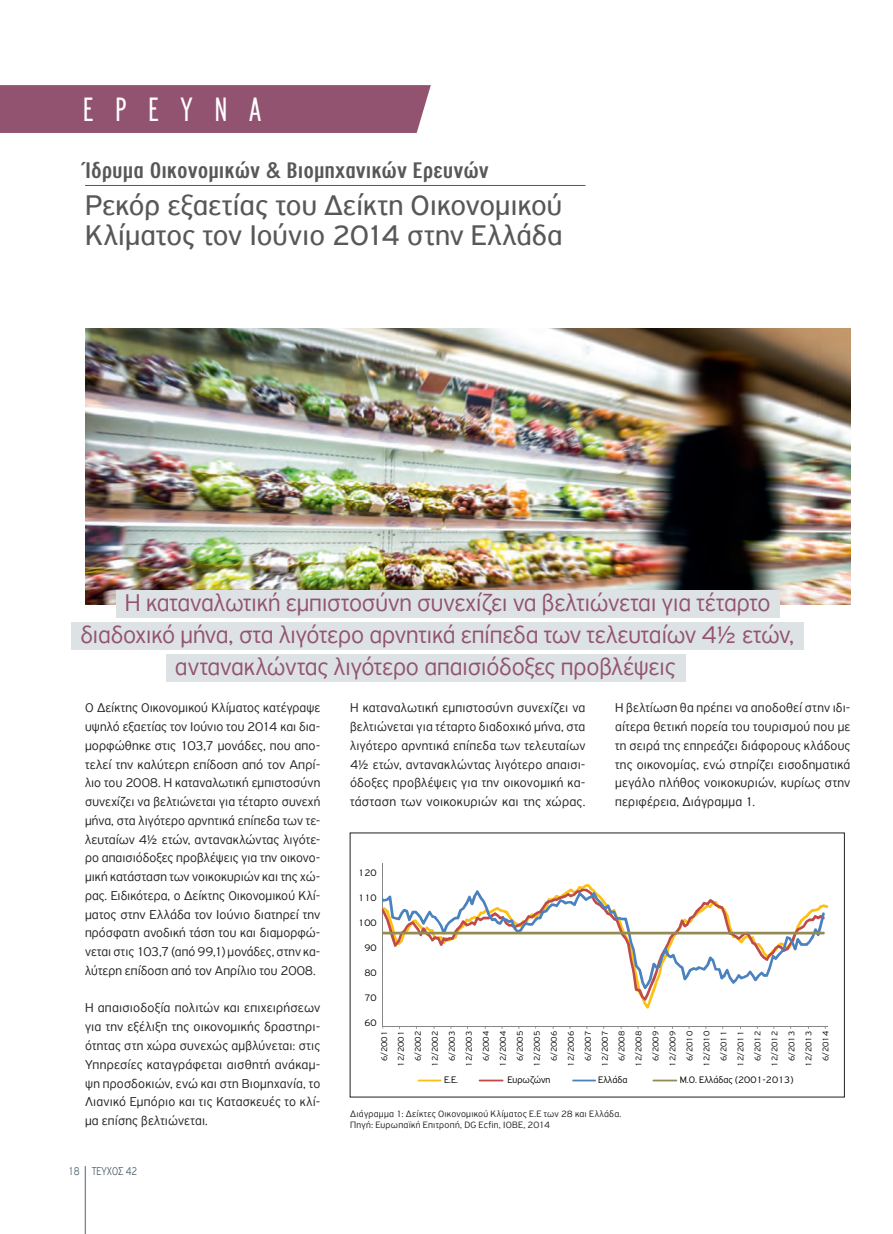
<style>
.page{position:relative;width:893px;height:1234px;background:#fff}
.page>*{position:absolute;margin:0;border:0;box-sizing:border-box;transform-origin:0 0}
.TITLES{font:300 36px "PF Highway Gothic Comp";letter-spacing:.6em;color:#fff}
.BIG_TITLE{font:30px/30px "PF Highway Sans Pro";color:#57585a}
.MOTTO{font:300 25.5px/32px "PF Highway Sans Pro";letter-spacing:-.015em;color:#925371}
.OVER_BIG_TITLE{font:24px "PF Highway Gothic Comp";color:#57585a;scale:1.34 1}
.MAIN_COPY_LIGHT{font:300 13.5px/18.8px "PF Highway Sans Pro";letter-spacing:.01em;color:#231f20;text-align:justify}
.t1{font:300 12px "PF Highway Sans Pro";color:#53656e;scale:.8 1}
.t2{font:300 10.05px "PF Highway Sans Pro";color:#040503}
.LEZANTES{font:300 9.75px "PF Highway Sans Pro";letter-spacing:.025em;color:#231f20}
.t3{font:300 8.7px/17px "PF Highway Sans Pro";color:#040503;text-align:right}
</style>
<div class="page">
<hr style="left:85px;top:1165px;width:1px;height:68px;background:#53656e">
<hr style="left:383px;top:862px;width:1px;height:164px;background:#868686">
<hr style="left:383px;top:1025px;width:445px;height:1px;background:#868686">
<svg style="left:383px;top:888px;width:273px;height:112px"></svg>
<svg style="left:383px;top:890px;width:442px;height:98px"></svg>
<hr style="left:418px;top:1079px;width:23px;height:2px;background:#fcc011">
<hr style="left:479px;top:1079px;width:24px;height:2px;background:#bf4a48">
<hr style="left:572px;top:1079px;width:24px;height:2px;background:#4a81bf">
<hr style="left:652px;top:1079px;width:25px;height:2px;background:#948a53">
<img style="left:85px;top:328px;width:765px;height:276px">
<div style="left:0;top:85px;width:431px;height:48px;background:#925371"></div>
<hr style="left:85px;top:185px;width:500px;height:1px;background:#57585a">
<div style="left:116px;top:590px;width:664px;height:28px;background:#dde2e4"></div>
<div style="left:71px;top:622px;width:732px;height:27px;background:#dde2e4"></div>
<div style="left:166px;top:654px;width:519px;height:27px;background:#dde2e4"></div>
<p class="TITLES" style="left:83px;top:91px;width:180px">ΕΡΕΥΝΑ</p>
<p class="OVER_BIG_TITLE" style="left:85px;top:158px;width:303px">Ίδρυμα Οικονομικών &amp; Βιομηχανικών Ερευνών</p>
<p class="BIG_TITLE" style="left:85px;top:190px;width:479px">Ρεκόρ εξαετίας του Δείκτη Οικονομικού<br>Κλίματος τον Ιούνιο 2014 στην Ελλάδα</p>
<p class="MOTTO" style="left:125px;top:586px;width:647px">Η καταναλωτική εμπιστοσύνη συνεχίζει να βελτιώνεται για τέταρτο</p>
<p class="MOTTO" style="left:175px;top:618px;width:621px;text-indent:-95px">διαδοχικό μήνα, στα λιγότερο αρνητικά επίπεδα των τελευταίων 4½ ετών, αντανακλώντας λιγότερο απαισιόδοξες προβλέψεις</p>
<p class="MAIN_COPY_LIGHT" style="left:85px;top:698px;width:237px">Ο Δείκτης Οικονομικού Κλίματος κατέγραψε υψηλό εξαετίας τον Ιούνιο του 2014 και δια&shy;μορφώθηκε στις 103,7 μονάδες, που απο&shy;τελεί την καλύτερη επίδοση από τον Απρί&shy;λιο του 2008. Η καταναλωτική εμπιστοσύνη συνεχίζει να βελτιώνεται για τέταρτο συνεχή μήνα, στα λιγότερο αρνητικά επίπεδα των τε&shy;λευταίων 4½ ετών, αντανακλώντας λιγότε&shy;ρο απαισιόδοξες προβλέψεις για την οικονο&shy;μική κατάσταση των νοικοκυριών και της χώ&shy;ρας. Ειδικότερα, ο Δείκτης Οικονομικού Κλί&shy;ματος στην Ελλάδα τον Ιούνιο διατηρεί την πρόσφατη ανοδική τάση του και διαμορφώ&shy;νεται στις 103,7 (από 99,1) μονάδες, στην κα&shy;λύτερη επίδοση από τον Απρίλιο του 2008.</p>
<p class="MAIN_COPY_LIGHT" style="left:85px;top:998px;width:237px">Η απαισιοδοξία πολιτών και επιχειρήσεων για την εξέλιξη της οικονομικής δραστηρι&shy;ότητας στη χώρα συνεχώς αμβλύνεται: στις Υπηρεσίες καταγράφεται αισθητή ανάκαμ&shy;ψη προσδοκιών, ενώ και στη Βιομηχανία, το Λιανικό Εμπόριο και τις Κατασκευές το κλί&shy;μα επίσης βελτιώνεται.</p>
<p class="t1" style="left:68px;top:1163px;width:88px">18 ΤΕΥΧΟΣ 42</p>
<p class="MAIN_COPY_LIGHT" style="left:350px;top:698px;width:237px">Η καταναλωτική εμπιστοσύνη συνεχίζει να βελτιώνεται για τέταρτο διαδοχικό μήνα, στα λιγότερο αρνητικά επίπεδα των τελευταίων 4½ ετών, αντανακλώντας λιγότερο απαισι&shy;όδοξες προβλέψεις για την οικονομική κα&shy;τάσταση των νοικοκυριών και της χώρας.</p>
<p class="MAIN_COPY_LIGHT" style="left:615px;top:698px;width:237px">Η βελτίωση θα πρέπει να αποδοθεί στην ιδι&shy;αίτερα θετική πορεία του τουρισμού που με τη σειρά της επηρεάζει διάφορους κλάδους της οικονομίας, ενώ στηρίζει εισοδηματικά μεγάλο πλήθος νοικοκυριών, κυρίως στην περιφέρεια, Διάγραμμα 1.</p>
<p class="t2" style="left:358px;top:866px;width:20px">120</p>
<p class="t2" style="left:358px;top:891px;width:20px">110</p>
<p class="t2" style="left:358px;top:916px;width:20px">100</p>
<p class="t2" style="left:364px;top:941px;width:14px">90</p>
<p class="t2" style="left:364px;top:966px;width:14px">80</p>
<p class="t2" style="left:364px;top:991px;width:14px">70</p>
<p class="t2" style="left:364px;top:1016px;width:14px">60</p>
<p class="t3" style="left:376px;top:1066px;width:37px;rotate:-90deg">6/2001<br>12/2001<br>6/2002<br>12/2002<br>6/2003<br>12/2003<br>6/2004<br>12/2004<br>6/2005<br>12/2005<br>6/2006<br>12/2006<br>6/2007<br>12/2007<br>6/2008<br>12/2008<br>6/2009<br>12/2009<br>6/2010<br>12/2010<br>6/2011<br>12/2011<br>6/2012<br>12/2012<br>6/2013<br>12/2013<br>6/2014</p>
<p class="t2" style="left:444px;top:1073px;width:16px">Ε.Ε.</p>
<p class="t2" style="left:507px;top:1073px;width:45px">Ευρωζώνη</p>
<p class="t2" style="left:598px;top:1073px;width:31px">Ελλάδα</p>
<p class="t2" style="left:680px;top:1073px;width:115px">Μ.Ο. Ελλάδας (2001-2013)</p>
<p class="LEZANTES" style="left:350px;top:1107px;width:273px">Διάγραμμα 1: Δείκτες Οικονομικού Κλίματος Ε.Ε των 28 και Ελλάδα.</p>
<p class="LEZANTES" style="left:350px;top:1118px;width:202px">Πηγή: Ευρωπαϊκή Επιτροπή, DG Ecfin, ΙΟΒΕ, 2014</p>
</div>
